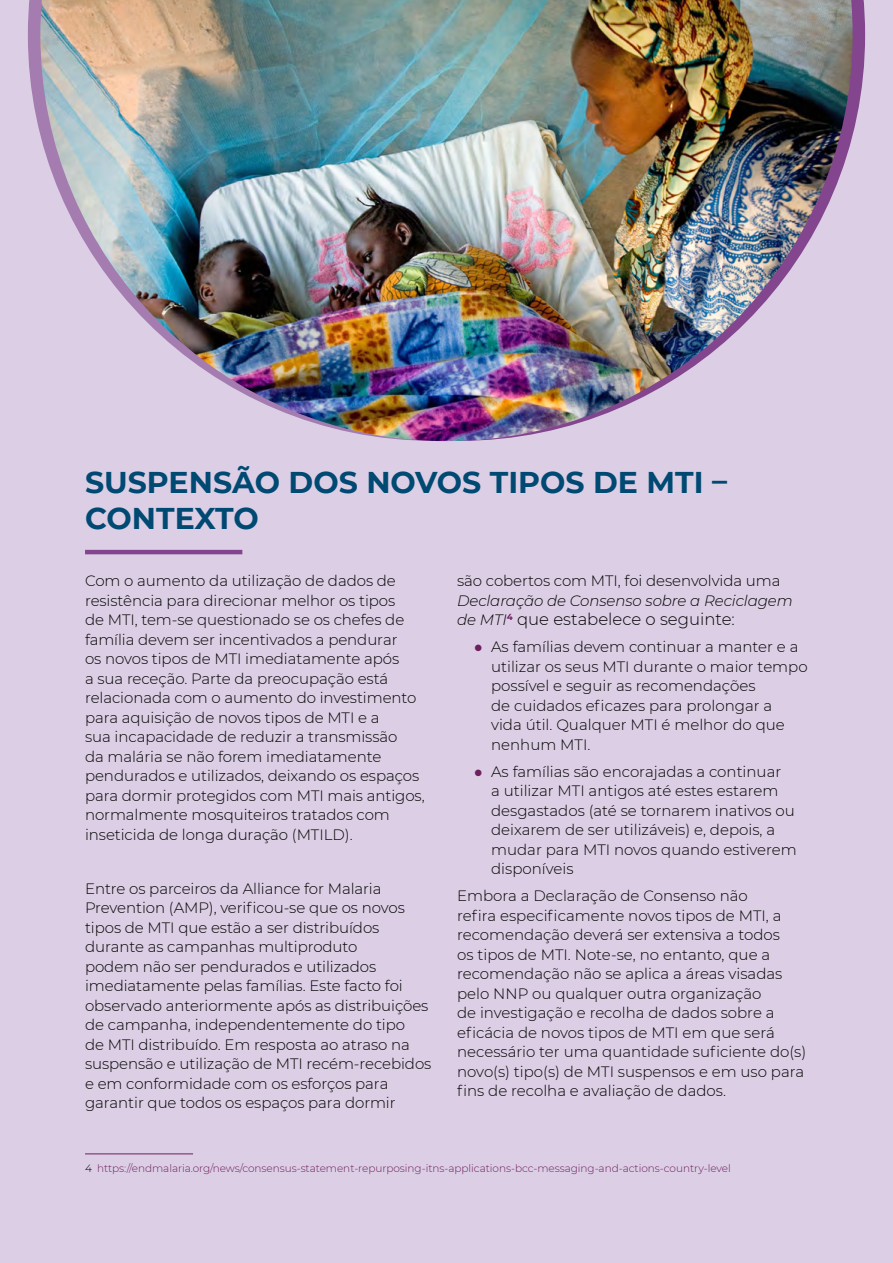
<style>
.page{position:relative;width:893px;height:1263px;background:#dccfe5}
.page>*{position:absolute;margin:0;border:0;box-sizing:border-box;transform-origin:0 0}
.t1{font:700 30px/36px "Montserrat";color:#004972}
.t2{font:300 16.5px "Montserrat";color:#000}
.t3{font:300 15px/19.5px "Montserrat";letter-spacing:-.005em;color:#000}
.t4{font:italic 300 15px "Montserrat";letter-spacing:-.005em;color:#000}
.t5{font:300 10.5px "Montserrat";letter-spacing:-.005em;color:#6e1f5e}
.s1{font-style:italic;font-size:15px}
.s2{color:#000}
</style>
<div class="page">
<hr style="left:85px;top:550px;width:157px;height:4px;background:#83468e">
<hr style="left:85px;top:1153px;width:108px;height:1px;background:#6e1f5e">
<img style="left:40px;top:0;width:813px;height:441px">
<h1 class="t1" style="left:85px;top:462px;width:644px">SUSPENSÃO DOS NOVOS TIPOS DE MTI –<br>CONTEXTO</h1>
<p class="t3" style="left:85px;top:571px;width:341px">Com o aumento da utilização de dados de resistência para direcionar melhor os tipos<br>de MTI, tem-se questionado se os chefes de família devem ser incentivados a pendurar<br>os novos tipos de MTI imediatamente após<br>a sua receção. Parte da preocupação está relacionada com o aumento do investimento para aquisição de novos tipos de MTI e a<br>sua incapacidade de reduzir a transmissão<br>da malária se não forem imediatamente pendurados e utilizados, deixando os espaços para dormir protegidos com MTI mais antigos, normalmente mosquiteiros tratados com inseticida de longa duração (MTILD).</p>
<p class="t3" style="left:85px;top:878px;width:348px">Entre os parceiros da Alliance for Malaria Prevention (AMP), verificou-se que os novos tipos de MTI que estão a ser distribuídos durante as campanhas multiproduto<br>podem não ser pendurados e utilizados imediatamente pelas famílias. Este facto foi observado anteriormente após as distribuições de campanha, independentemente do tipo<br>de MTI distribuído. Em resposta ao atraso na suspensão e utilização de MTI recém-recebidos e em conformidade com os esforços para garantir que todos os espaços para dormir</p>
<p class="t3" style="left:457px;top:571px;width:325px">são cobertos com MTI, foi desenvolvida uma</p>
<p class="t4" style="left:457px;top:590px;width:337px">Declaração de Consenso sobre a Reciclagem</p>
<p class="t2" style="left:457px;top:608px;width:279px"><span class="s1">de MTI</span><sup>4</sup> que estabelece o seguinte:</p>
<p class="t3" style="left:491px;top:637px;width:318px">As famílias devem continuar a manter e a utilizar os seus MTI durante o maior tempo possível e seguir as recomendações<br>de cuidados eficazes para prolongar a<br>vida útil. Qualquer MTI é melhor do que nenhum MTI.</p>
<p class="t3" style="left:491px;top:761px;width:307px">As famílias são encorajadas a continuar<br>a utilizar MTI antigos até estes estarem desgastados (até se tornarem inativos ou deixarem de ser utilizáveis) e, depois, a mudar para MTI novos quando estiverem disponíveis</p>
<p class="t3" style="left:457px;top:886px;width:351px">Embora a Declaração de Consenso não<br>refira especificamente novos tipos de MTI, a recomendação deverá ser extensiva a todos<br>os tipos de MTI. Note-se, no entanto, que a recomendação não se aplica a áreas visadas pelo NNP ou qualquer outra organização<br>de investigação e recolha de dados sobre a eficácia de novos tipos de MTI em que será necessário ter uma quantidade suficiente do(s) novo(s) tipo(s) de MTI suspensos e em uso para fins de recolha e avaliação de dados.</p>
<p class="t5" style="left:85px;top:1161px;width:647px"><span class="s2">4</span> https://endmalaria.org/news/consensus-statement-repurposing-itns-applications-bcc-messaging-and-actions-country-level</p>
</div>
